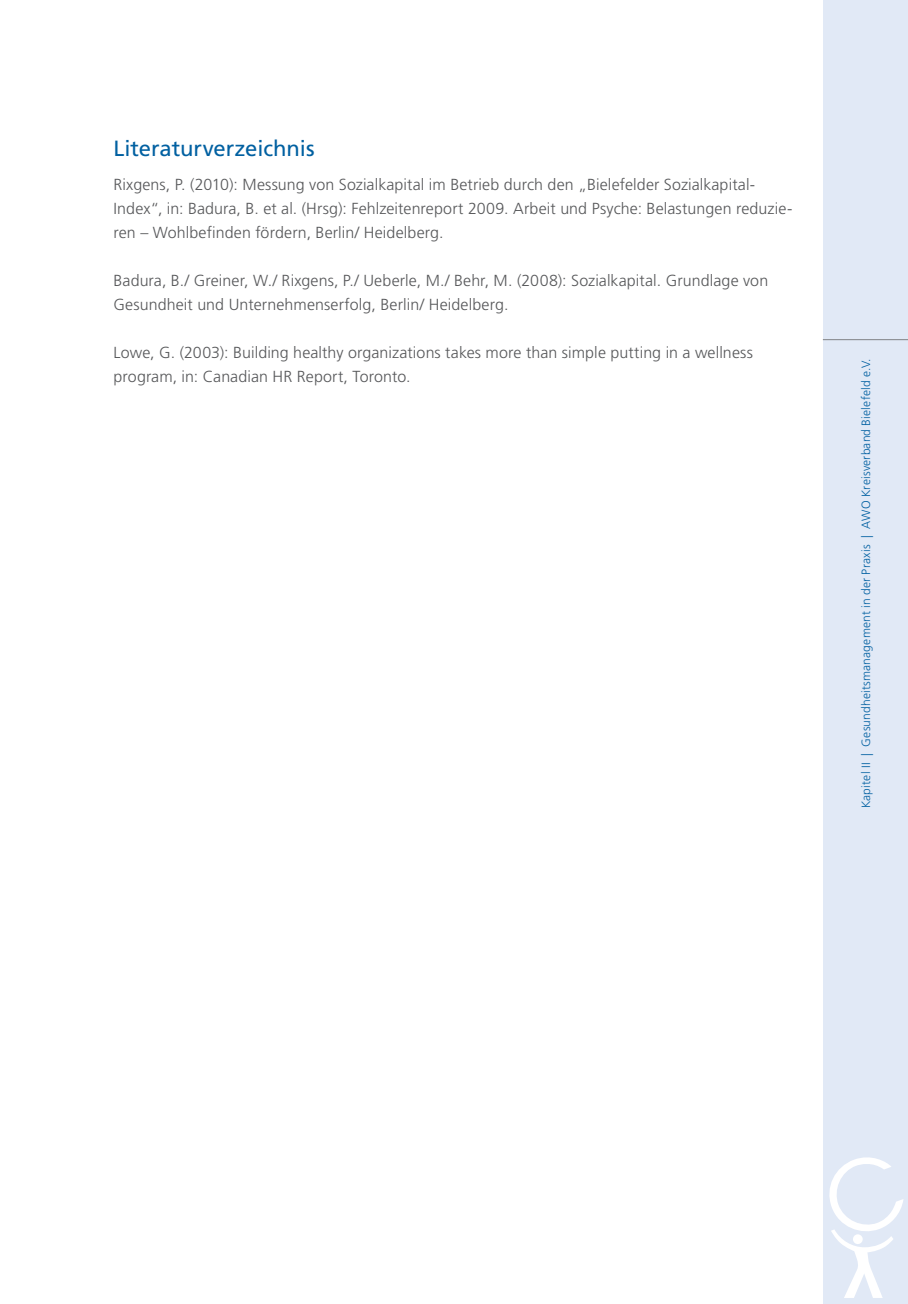
<style>
.page{position:relative;width:908px;height:1304px;background:#fff}
.page>*{position:absolute;margin:0;border:0;box-sizing:border-box;transform-origin:0 0}
.Überschrift{font:22px "Frutiger LT";color:#0160a1}
.fließtext{font:300 16px/24px "Frutiger LT";letter-spacing:.005em;color:#57585a}
.Überschrift-2{font:300 16px/24px "Frutiger LT";letter-spacing:.005em;color:#57585a}
.Kapitel_rechts_verti{font:300 12px "Frutiger LT";letter-spacing:.015em;color:#0160a1}
</style>
<div class="page">
<div style="left:822px;top:0;width:85px;height:1304px;background:#e1e9f6"></div>
<hr style="left:822px;top:339px;width:85px;height:1px;background:#808285">
<svg style="left:829px;top:1157px;width:74px;height:141px"></svg>
<div style="left:852px;top:1234px;width:10px;height:10px;background:#fff;border-radius:50%"></div>
<p class="Überschrift" style="left:113px;top:135px;width:202px">Literaturverzeichnis</p>
<p class="Überschrift-2" style="left:113px;top:172px;width:680px">Rixgens, P. (2010): Messung von Sozialkapital im Betrieb durch den „Bielefelder Sozialkapital-<br>Index“, in: Badura, B. et al. (Hrsg): Fehlzeitenreport 2009. Arbeit und Psyche: Belastungen reduzie&shy;ren – Wohlbefinden fördern, Berlin/ Heidelberg.</p>
<p class="fließtext" style="left:113px;top:268px;width:656px">Badura, B./ Greiner, W./ Rixgens, P./ Ueberle, M./ Behr, M. (2008): Sozialkapital. Grundlage von<br>Gesundheit und Unternehmenserfolg, Berlin/ Heidelberg.</p>
<p class="fließtext" style="left:113px;top:340px;width:640px">Lowe, G. (2003): Building healthy organizations takes more than simple putting in a wellness program, in: Canadian HR Report, Toronto.</p>
<p class="Kapitel_rechts_verti" style="left:858px;top:808px;width:451px;rotate:-90deg">Kapitel II | Gesundheitsmanagement in der Praxis | AWO Kreisverband Bielefeld e.V.</p>
</div>
